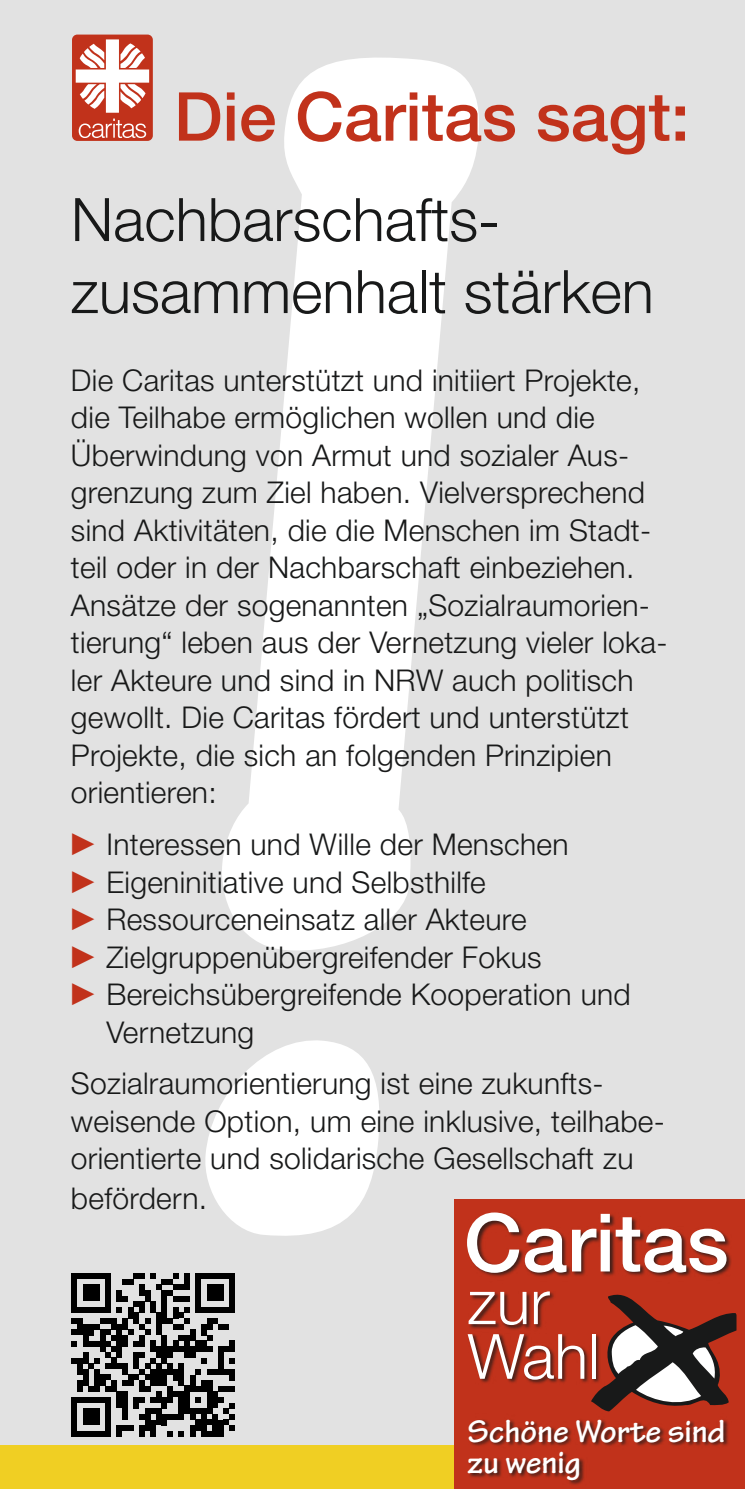
<style>
.page{position:relative;width:745px;height:1489px;background:#fff}
.page>*{position:absolute;margin:0;border:0;box-sizing:border-box;transform-origin:0 0}
.t1{font:500 80.75px "Helvetica Neue";color:#fff}
.t2{font:500 67.5px "Helvetica Neue";color:#c1321b}
.t3{font:300 62.5px/54.8px "Helvetica Neue";color:#fff}
.t4{font:300 60px/72px "Helvetica Neue";color:#181919}
.t5{font:700 33.75px/31.2px "Tekton Pro";color:#fff}
.t6{font:300 30px/37.5px "Helvetica Neue";letter-spacing:.01em;color:#181919}
.s1{font-family:"Mathematical Pi Six";font-weight:400;color:#c1321b}
</style>
<div class="page">
<div style="left:0;top:0;width:744px;height:1488px;background:#e2e2e2"></div>
<div style="left:72px;top:35px;width:81px;height:106px;background:#c1321b;border-radius:5px"></div>
<svg style="left:79px;top:119px;width:67px;height:19px"></svg>
<svg style="left:76px;top:39px;width:73px;height:74px"></svg>
<div style="left:0;top:1445px;width:744px;height:43px;background:#f0cf23"></div>
<svg style="left:205px;top:57px;width:274px;height:1179px;fill:#fff"></svg>
<div style="left:454px;top:1199px;width:290px;height:289px;background:#c1321b"></div>
<svg style="left:731px;top:1313px;width:5px;height:20px"></svg>
<div style="left:466px;top:1211px;width:265px;height:274px;background:#181919;opacity:.75"></div>
<svg style="left:71px;top:1273px;width:164px;height:163px"></svg>
<h2 class="t2" style="left:174px;top:76px;width:517px">Die Caritas sagt:</h2>
<h3 class="t4" style="left:71px;top:182px;width:584px">Nachbarschafts&shy;zusammenhalt stärken</h3>
<p class="t6" style="left:71px;top:360px;width:597px">Die Caritas unterstützt und initiiert Projekte, die Teilhabe ermöglichen wollen und die Überwindung von Armut und sozialer Aus&shy;grenzung zum Ziel haben. Vielversprechend sind Aktivitäten, die die Menschen im Stadt&shy;teil oder in der Nachbarschaft einbeziehen.<br>Ansätze der sogenannten „Sozialraumorien&shy;tierung“ leben aus der Vernetzung vieler loka&shy;ler Akteure und sind in NRW auch politisch gewollt. Die Caritas fördert und unterstützt Projekte, die sich an folgenden Prinzipien orientieren:</p>
<p class="t6" style="left:71px;top:825px;width:498px"><span class="s1">C</span> Interessen und Wille der Menschen</p>
<p class="t6" style="left:71px;top:862px;width:416px"><span class="s1">C</span> Eigeninitiative und Selbsthilfe</p>
<p class="t6" style="left:71px;top:900px;width:457px"><span class="s1">C</span> Ressourceneinsatz aller Akteure</p>
<p class="t6" style="left:71px;top:937px;width:472px"><span class="s1">C</span> Zielgruppenübergreifender Fokus</p>
<p class="t6" style="left:71px;top:975px;width:561px"><span class="s1">C</span> Bereichsübergreifende Kooperation und</p>
<p class="t6" style="left:106px;top:1012px;width:149px">Vernetzung</p>
<p class="t6" style="left:71px;top:1063px;width:591px;line-height:38.2px">Sozialraumorientierung ist eine zukunfts&shy;weisende Option, um eine inklusive, teilhabe&shy;orientierte und solidarische Gesellschaft zu befördern.</p>
<h1 class="t1" style="left:463px;top:1194px;width:266px">Caritas</h1>
<h3 class="t3" style="left:467px;top:1273px;width:133px">zur<br>Wahl</h3>
<p class="t5" style="left:467px;top:1415px;width:259px">Schöne Worte sind zu wenig</p>
</div>
